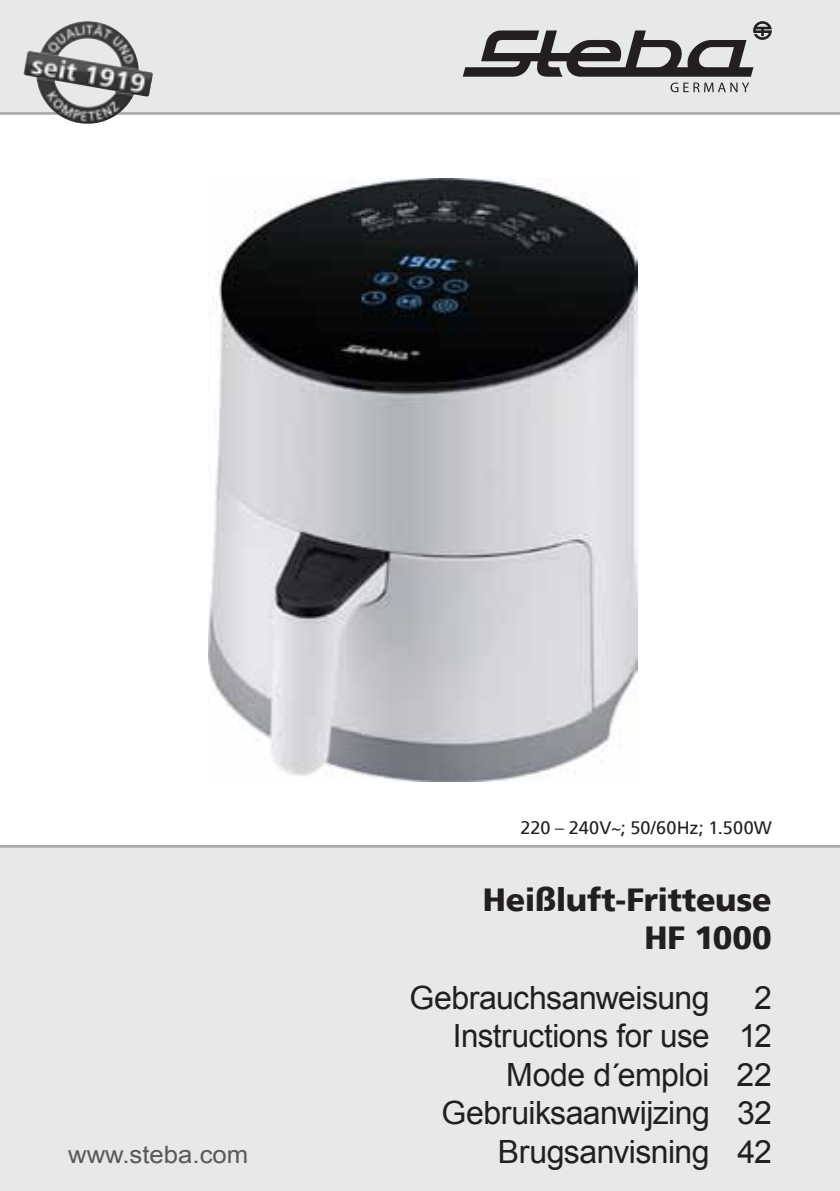
<style>
.page{position:relative;width:840px;height:1191px;background:#fff}
.page>*{position:absolute;margin:0;border:0;box-sizing:border-box;transform-origin:0 0}
.t1{font:32px/38.4px "Arial";letter-spacing:-.015em;color:#231f20;text-align:right}
.t2{font:900 32px/38.4px "Frutiger";letter-spacing:-.01em;color:#231f20;text-align:right}
.t3{font:24px "Arial";color:#58595b;scale:1.07 1}
.t4{font:18px "Frutiger";letter-spacing:.01em;color:#231f20}
</style>
<div class="page">
<div style="left:0;top:846px;width:839px;height:345px;background:#e7e8e8"></div>
<div style="left:0;top:0;width:839px;height:113px;background:#e7e8e8"></div>
<hr style="left:0;top:112px;width:839px;height:3px;background:#a7a9ac">
<svg style="left:670px;top:83px;width:78px;height:9px"></svg>
<svg style="left:462px;top:21px;width:309px;height:56px"></svg>
<hr style="left:0;top:845px;width:839px;height:2px;background:#a7a9ac">
<img style="left:23px;top:21px;width:61px;height:76px">
<img style="left:208px;top:178px;width:428px;height:603px">
<p class="t3" style="left:68px;top:1138px;width:170px">www.steba.com</p>
<p class="t4" style="left:520px;top:817px;width:253px">220 – 240V~; 50/60Hz; 1.500W</p>
<p class="t2" style="left:482px;top:879px;width:290px">Heißluft-Fritteuse<br>HF 1000</p>
<p class="t1" style="left:409px;top:979px;width:301px">Gebrauchsanweisung</p>
<p class="t1" style="left:441px;top:979px;width:332px">2<br>Instructions for use 12<br>Mode d´emploi 22<br>Gebruiksaanwijzing 32<br>Brugsanvisning 42</p>
</div>
